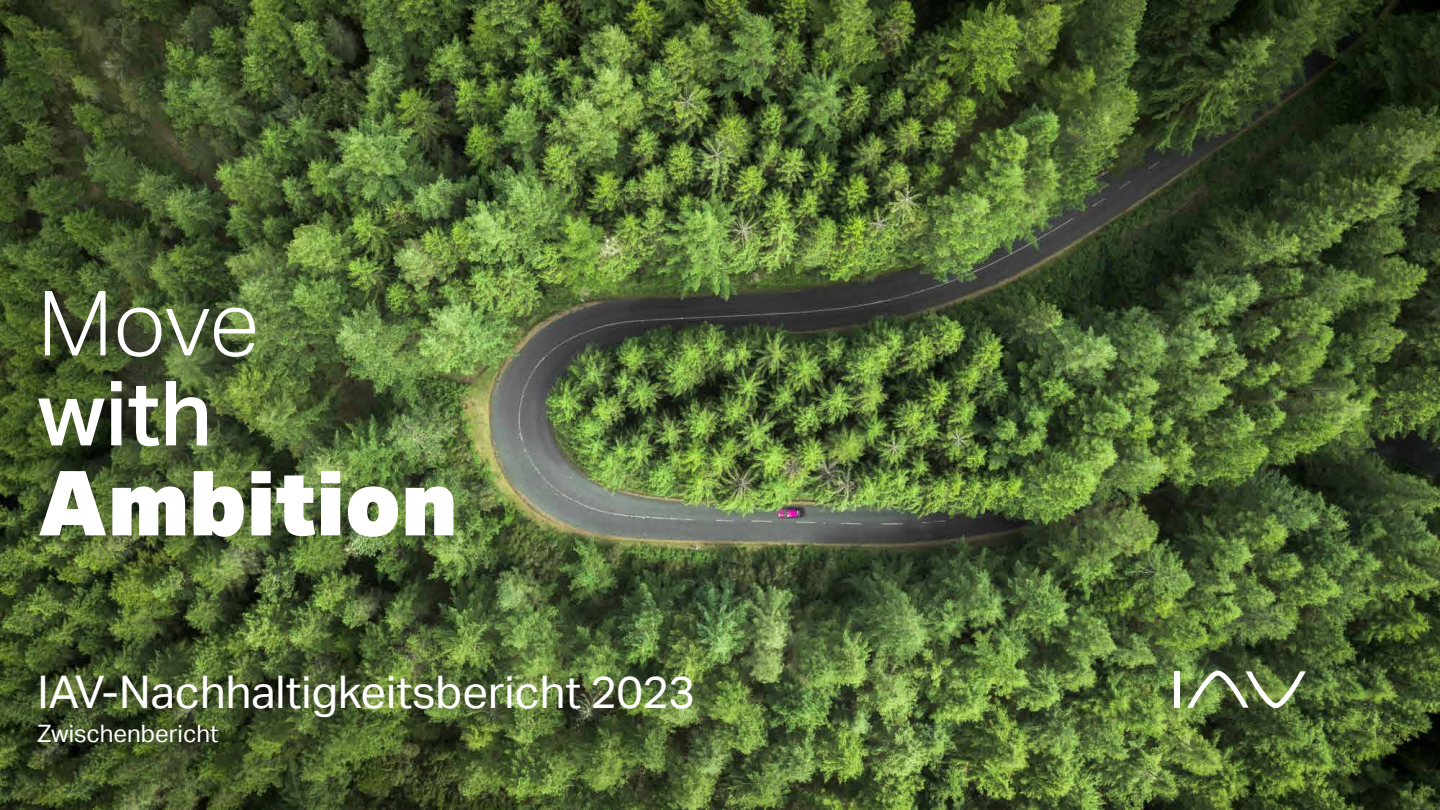
<style>
.page{position:relative;width:1440px;height:810px;background:#fff}
.page>*{position:absolute;margin:0;border:0;box-sizing:border-box;transform-origin:0 0}
.t1{font:900 90px "Aktiv Grotesk";color:#fff}
.t2{font:300 90px "Aktiv Grotesk";color:#fff}
.t3{font:500 90px "Aktiv Grotesk";color:#fff}
.t4{font:45px "Aktiv Grotesk";color:#fff}
.t5{font:24px "Aktiv Grotesk";color:#fff}
</style>
<div class="page">
<img style="left:0;top:1px;width:1440px;height:808px">
<div style="left:1174px;top:671px;width:5px;height:37px;background:#fff"></div>
<svg style="left:1187px;top:670px;width:119px;height:38px"></svg>
<h1 class="t2" style="left:38px;top:272px;width:224px">Move</h1>
<h1 class="t3" style="left:38px;top:362px;width:176px">with</h1>
<h1 class="t1" style="left:38px;top:445px;width:422px">Ambition</h1>
<p class="t4" style="left:38px;top:666px;width:659px">IAV-Nachhaltigkeitsbericht 2023</p>
<p class="t5" style="left:38px;top:720px;width:182px">Zwischenbericht</p>
</div>
